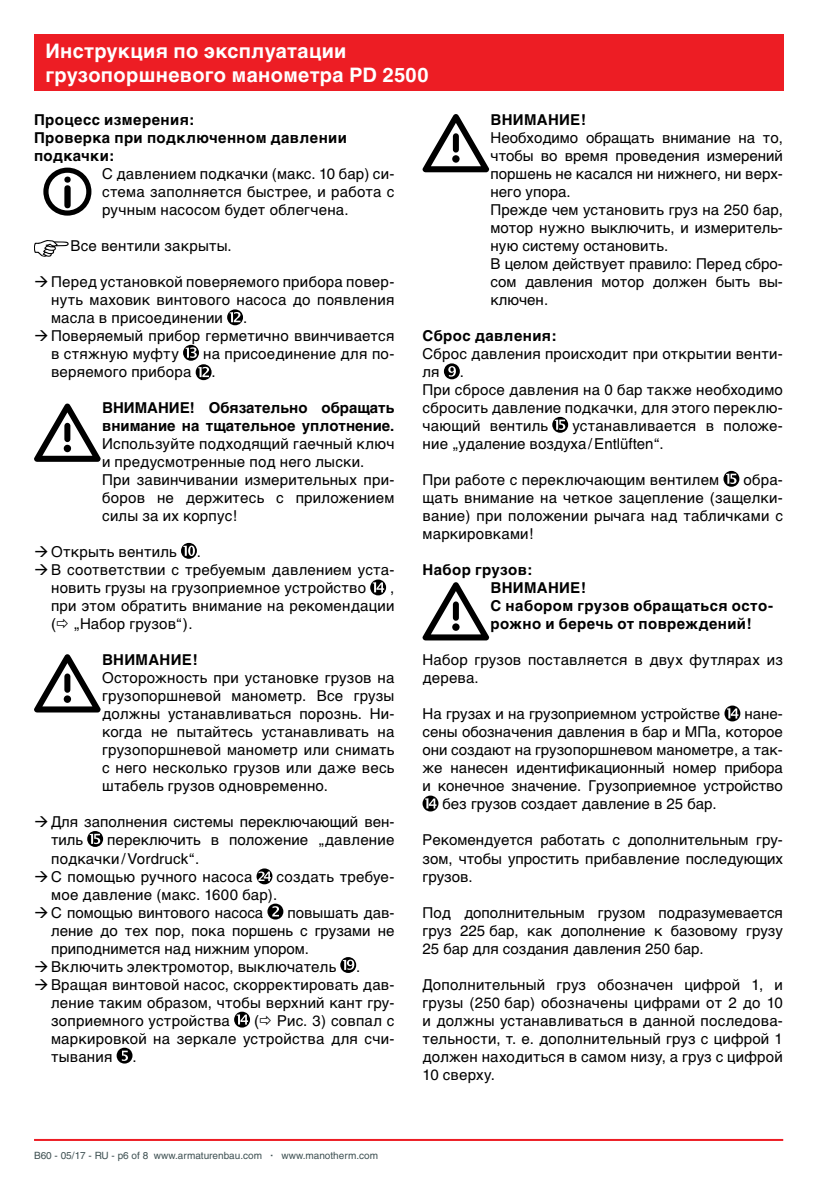
<style>
.page{position:relative;width:840px;height:1191px;background:#fff}
.page>*{position:absolute;margin:0;border:0;box-sizing:border-box;transform-origin:0 0}
.t1{font:700 20px/24px "Helvetica Cyr";letter-spacing:.015em;color:#fff}
.t2{font:15px/18px "Helvetica Cyr Upright";letter-spacing:.01em;color:#000}
.t3{font:700 15px/18px "Helvetica Cyr";letter-spacing:.025em;color:#000}
.t4{font:700 15px/18px "Helvetica Cyr";color:#000}
.t5{font:15px "Helvetica";color:#000}
.t6{font:10px "Helvetica";color:#3e5052}
.s1{font-family:"Helvetica"}
.s2{font-weight:700}
</style>
<div class="page">
<hr style="left:34px;top:1139px;width:748px;height:2px;background:#ed1d24">
<div style="left:34px;top:34px;width:748px;height:57px;background:#ed1d24"></div>
<div style="left:43px;top:168px;width:48px;height:48px;border:5px solid #000;border-radius:50%"></div>
<svg style="left:64px;top:176px;width:7px;height:32px"></svg>
<svg style="left:34px;top:240px;width:35px;height:17px"></svg>
<svg style="left:227px;top:309px;width:16px;height:16px"></svg>
<svg style="left:183px;top:345px;width:28px;height:35px"></svg>
<svg style="left:34px;top:403px;width:67px;height:59px"></svg>
<div style="left:64px;top:445px;width:7px;height:7px;background:#000;border-radius:50%"></div>
<svg style="left:181px;top:543px;width:16px;height:16px"></svg>
<svg style="left:370px;top:579px;width:16px;height:16px"></svg>
<svg style="left:34px;top:654px;width:67px;height:58px"></svg>
<div style="left:64px;top:695px;width:7px;height:8px;background:#000;border-radius:50%"></div>
<svg style="left:87px;top:831px;width:16px;height:16px"></svg>
<svg style="left:256px;top:868px;width:16px;height:16px"></svg>
<svg style="left:267px;top:903px;width:16px;height:16px"></svg>
<svg style="left:340px;top:957px;width:16px;height:16px"></svg>
<svg style="left:234px;top:1011px;width:16px;height:16px"></svg>
<svg style="left:116px;top:1047px;width:16px;height:16px"></svg>
<svg style="left:422px;top:114px;width:67px;height:58px"></svg>
<div style="left:452px;top:155px;width:7px;height:8px;background:#000;border-radius:50%"></div>
<svg style="left:443px;top:363px;width:16px;height:16px"></svg>
<svg style="left:552px;top:417px;width:16px;height:16px"></svg>
<svg style="left:723px;top:471px;width:16px;height:16px"></svg>
<svg style="left:422px;top:582px;width:67px;height:58px"></svg>
<div style="left:452px;top:623px;width:7px;height:8px;background:#000;border-radius:50%"></div>
<svg style="left:724px;top:705px;width:16px;height:16px"></svg>
<svg style="left:422px;top:795px;width:16px;height:16px"></svg>
<h1 class="t1" style="left:45px;top:39px;width:384px">Инструкция по эксплуатации грузопоршневого манометра PD 2500</h1>
<p class="t3" style="left:34px;top:111px;width:314px">Процесс измерения:<br>Проверка при подключенном давлении подкачки:</p>
<p class="t2" style="left:102px;top:165px;width:293px;text-align:justify">С давлением подкачки (макс. 10 бар) си&shy;стема заполняется быстрее, и работа с ручным насосом будет облегчена.</p>
<p class="t2" style="left:70px;top:237px;width:163px">Все вентили закрыты.</p>
<p class="t2" style="left:51px;top:273px;width:344px;text-align:justify">Перед установкой поверяемого прибора повер&shy;нуть маховик винтового насоса до появления масла в присоединении</p>
<p class="t3" style="left:490px;top:111px;width:97px">ВНИМАНИЕ<span class="s1">!</span></p>
<p class="t2" style="left:490px;top:129px;width:294px">Необходимо обращать внимание на то, чтобы во время проведения измерений поршень не касался ни нижнего, ни верх&shy;него упора.<br>Прежде чем установить груз на 250 бар, мотор нужно выключить, и измеритель&shy;ную систему остановить.<br>В целом действует правило: Перед сбро&shy;сом давления мотор должен быть вы&shy;ключен<span class="s1">.</span></p>
<p class="t3" style="left:422px;top:327px;width:135px">Сброс давления:</p>
<p class="t2" style="left:422px;top:345px;width:361px">Сброс давления происходит при открытии венти&shy;ля</p>
<p class="t5" style="left:459px;top:363px;width:6px">.</p>
<p class="t2" style="left:422px;top:381px;width:362px;text-align:justify">При сбросе давления на 0 бар также необходимо сбросить давление подкачки, для этого переклю&shy;чающий вентиль</p>
<p class="t5" style="left:243px;top:309px;width:6px">.</p>
<p class="t2" style="left:51px;top:327px;width:344px">Поверяемый прибор герметично ввинчивается в стяжную муфту</p>
<p class="t2" style="left:203px;top:345px;width:193px">на присоединение для по-</p>
<p class="t2" style="left:51px;top:363px;width:142px">веряемого прибора</p>
<p class="t2" style="left:211px;top:363px;width:6px">.</p>
<p class="t4" style="left:102px;top:399px;width:293px">ВНИМАНИЕ! Обязательно обращать внимание на тщательное уплотнение<span class="s1">.</span></p>
<p class="t2" style="left:102px;top:435px;width:293px">Используйте подходящий гаечный ключ и предусмотренные под него лыски.<br>При завинчивании измерительных при&shy;боров не держитесь с приложением силы за их корпус!</p>
<p class="t2" style="left:51px;top:543px;width:127px">Открыть вентиль</p>
<p class="t5" style="left:197px;top:543px;width:6px">.</p>
<p class="t2" style="left:51px;top:561px;width:344px">В соответствии с требуемым давлением уста&shy;новить грузы на грузоприемное устройство</p>
<p class="t2" style="left:422px;top:417px;width:361px;text-indent:150px">устанавливается в положе&shy;ние „удаление воздуха/<span class="s1">Entlüften</span>“.</p>
<p class="t2" style="left:422px;top:471px;width:298px">При работе с переключающим вентилем</p>
<p class="t2" style="left:422px;top:471px;width:362px;text-align:justify;text-indent:321px">обра&shy;щать внимание на четкое зацепление (защелки&shy;вание) при положении рычага над табличками с маркировками<span class="s1">!</span></p>
<p class="t3" style="left:490px;top:561px;width:284px;text-indent:-68px">Набор грузов<span class="s1">:<br></span>ВНИМАНИЕ<span class="s1">!<br></span>С набором грузов обращаться осто&shy;рожно и беречь от повреждений!</p>
<p class="t2" style="left:422px;top:651px;width:361px">Набор грузов поставляется в двух футлярах из дерева<span class="s1">.</span></p>
<p class="t2" style="left:422px;top:705px;width:299px">На грузах и на грузоприемном устройстве</p>
<p class="t2" style="left:744px;top:705px;width:40px">нане-</p>
<p class="t2" style="left:422px;top:723px;width:361px">сены обозначения давления в бар и МПа, которое</p>
<p class="t2" style="left:422px;top:741px;width:361px">они создают на грузопоршневом манометре, а так-</p>
<p class="t2" style="left:422px;top:759px;width:361px">же нанесен идентификационный номер прибора</p>
<p class="t2" style="left:422px;top:777px;width:361px">и конечное значение. Грузоприемное устройство</p>
<p class="t2" style="left:442px;top:795px;width:275px">без грузов создает давление в 25 бар.</p>
<p class="t2" style="left:422px;top:831px;width:362px;text-align:justify">Рекомендуется работать с дополнительным гру&shy;зом, чтобы упростить прибавление последующих грузов.</p>
<p class="t2" style="left:422px;top:903px;width:362px;text-align:justify">Под дополнительным грузом подразумевается груз 225 бар, как дополнение к базовому грузу 25 бар для создания давления 250 бар.</p>
<p class="t2" style="left:422px;top:975px;width:362px;text-align:justify">Дополнительный груз обозначен цифрой 1, и грузы (250 бар) обозначены цифрами от 2 до 10 и должны устанавливаться в данной последова&shy;тельности, т. е. дополнительный груз с цифрой 1 должен находиться в самом низу, а груз с цифрой 10 сверху.</p>
<p class="t5" style="left:390px;top:579px;width:6px">,</p>
<p class="t2" style="left:51px;top:597px;width:344px">при этом обратить внимание на рекомендации <span class="s1">(</span> „Набор грузов“<span class="s1">).</span></p>
<p class="t3" style="left:102px;top:651px;width:97px">ВНИМАНИЕ<span class="s1">!</span></p>
<p class="t2" style="left:102px;top:669px;width:294px;text-align:justify">Осторожность при установке грузов на грузопоршневой манометр. Все грузы должны устанавливаться порознь. Ни&shy;когда не пытайтесь устанавливать на грузопоршневой манометр или снимать с него несколько грузов или даже весь штабель грузов одновременно.</p>
<p class="t2" style="left:51px;top:813px;width:344px">Для заполнения системы переключающий вен&shy;тиль</p>
<p class="t2" style="left:51px;top:831px;width:345px;text-indent:56px">переключить в положение „давление подкачки/Vordruck“.<br>С помощью ручного насоса</p>
<p class="t2" style="left:51px;top:867px;width:344px;text-indent:225px">создать требуе&shy;мое давление (макс. 1600 бар).<br>С помощью винтового насоса</p>
<p class="t2" style="left:51px;top:903px;width:345px;text-indent:236px">повышать дав&shy;ление до тех пор, пока поршень с грузами не приподнимется над нижним упором<span class="s1">.<br></span>Включить электромотор, выключатель</p>
<p class="t5" style="left:356px;top:957px;width:6px">.</p>
<p class="t2" style="left:51px;top:975px;width:345px;text-align:justify">Вращая винтовой насос, скорректировать дав&shy;ление таким образом, чтобы верхний кант гру&shy;зоприемного устройства</p>
<p class="t2" style="left:51px;top:1011px;width:345px;text-align:justify;text-indent:203px"><span class="s1">(</span> Рис. 3) совпал с маркировкой на зеркале устройства для счи&shy;тывания</p>
<p class="t5" style="left:132px;top:1047px;width:6px">.</p>
<p class="t6" style="left:34px;top:1149px;width:345px">B60 - 05/17 - RU - p6 of 8 www.armaturenbau.com <span class="s2">·</span> www.manotherm.com</p>
</div>
